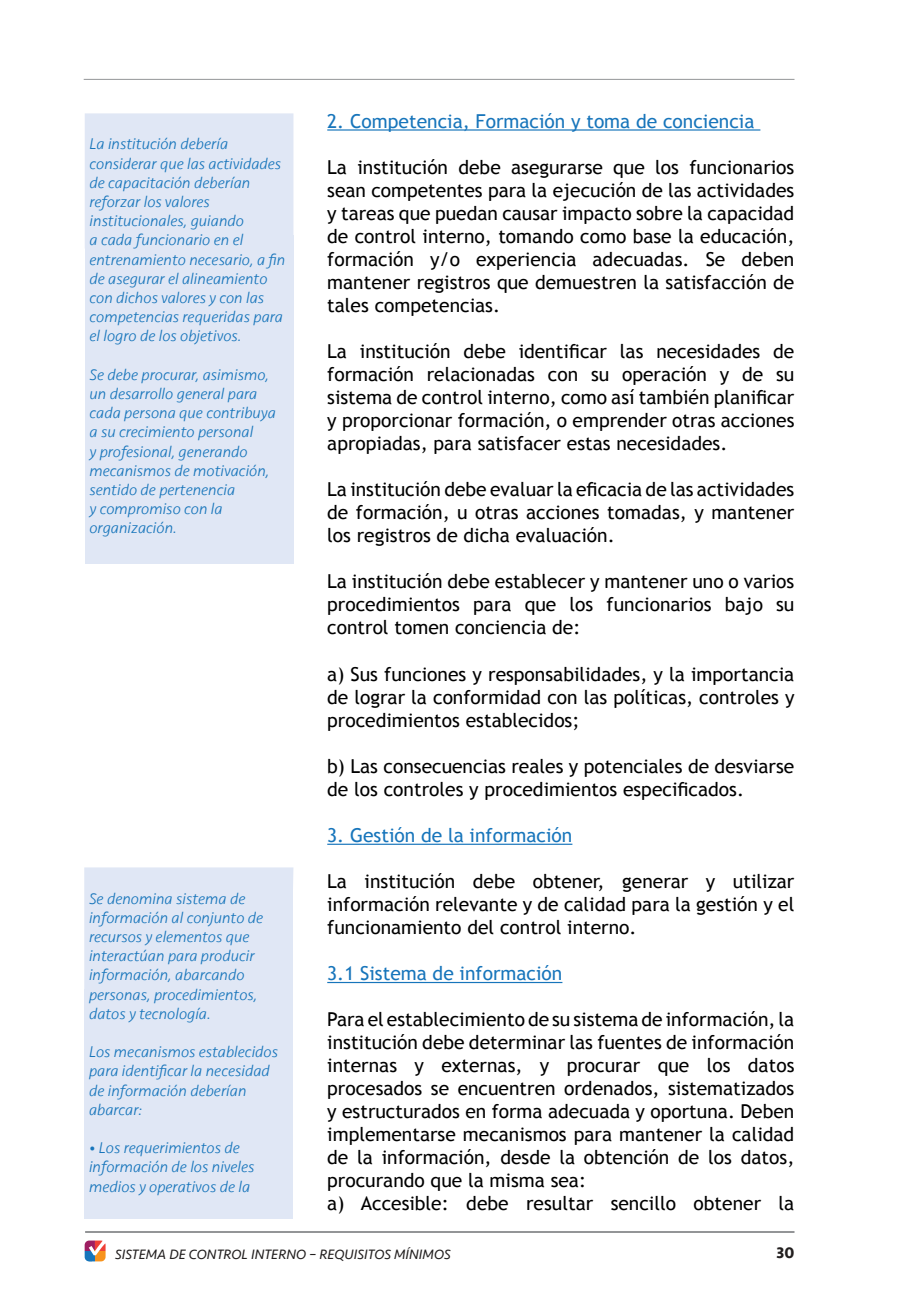
<style>
.page{position:relative;width:908px;height:1304px;background:#fff}
.page>*{position:absolute;margin:0;border:0;box-sizing:border-box;transform-origin:0 0}
.t1{font:19.2px/23px "Trebuchet MS";color:#000;text-align:justify}
.t2{font:19.2px "Trebuchet MS";color:#1775bb}
.t3{font:italic 300 16px/19.2px "Seravek";color:#1775bb}
.t4{font:700 16px "Seravek";color:#221f1f}
.t5{font:italic 14px "Seravek";color:#221f1f}
</style>
<div class="page">
<hr style="left:85px;top:1231px;width:709px;height:2px;background:#939597">
<hr style="left:84px;top:79px;width:710px;height:1px;background:#939597">
<svg style="left:85px;top:1240px;width:21px;height:22px"></svg>
<div style="left:85px;top:235px;width:208px;height:329px;background:#e0e7f5"></div>
<div style="left:84px;top:113px;width:209px;height:135px;background:#e0e7f5"></div>
<div style="left:84px;top:989px;width:209px;height:230px;background:#e0e7f5"></div>
<div style="left:84px;top:867px;width:209px;height:122px;background:#e0e7f5"></div>
<hr style="left:327px;top:129px;width:433px;height:2px;background:#1775bb">
<hr style="left:327px;top:844px;width:245px;height:1px;background:#1775bb">
<hr style="left:327px;top:982px;width:235px;height:1px;background:#1775bb">
<p class="t3" style="left:89px;top:135px;width:197px">La institución debería considerar que las actividades de capacitación deberían reforzar los valores institucionales, guiando<br>a cada funcionario en el entrenamiento necesario, a fin de asegurar el alineamiento con dichos valores y con las competencias requeridas para el logro de los objetivos.</p>
<p class="t3" style="left:89px;top:365px;width:188px">Se debe procurar, asimismo, un desarrollo general para cada persona que contribuya a su crecimiento personal<br>y profesional, generando mecanismos de motivación, sentido de pertenencia<br>y compromiso con la organización.</p>
<p class="t3" style="left:89px;top:889px;width:176px">Se denomina sistema de información al conjunto de recursos y elementos que interactúan para producir información, abarcando personas, procedimientos, datos y tecnología.</p>
<p class="t3" style="left:89px;top:1042px;width:190px">Los mecanismos establecidos para identificar la necesidad de información deberían abarcar:</p>
<p class="t3" style="left:89px;top:1138px;width:167px">• Los requerimientos de información de los niveles medios y operativos de la</p>
<p class="t2" style="left:327px;top:112px;width:428px">2. Competencia, Formación y toma de conciencia</p>
<p class="t1" style="left:327px;top:157px;width:468px">La institución debe asegurarse que los funcionarios sean competentes para la ejecución de las actividades y tareas que puedan causar impacto sobre la capacidad de control interno, tomando como base la educación, formación y/o experiencia adecuadas. Se deben mantener registros que demuestren la satisfacción de tales competencias.</p>
<p class="t1" style="left:327px;top:340px;width:468px">La institución debe identificar las necesidades de formación relacionadas con su operación y de su sistema de control interno, como así también planificar y proporcionar formación, o emprender otras acciones apropiadas, para satisfacer estas necesidades.</p>
<p class="t1" style="left:327px;top:478px;width:468px">La institución debe evaluar la eficacia de las actividades de formación, u otras acciones tomadas, y mantener los registros de dicha evaluación.</p>
<p class="t1" style="left:327px;top:571px;width:468px">La institución debe establecer y mantener uno o varios procedimientos para que los funcionarios bajo su control tomen conciencia de:</p>
<p class="t1" style="left:327px;top:663px;width:468px">a) Sus funciones y responsabilidades, y la importancia de lograr la conformidad con las políticas, controles y procedimientos establecidos;</p>
<p class="t1" style="left:327px;top:756px;width:468px">b) Las consecuencias reales y potenciales de desviarse de los controles y procedimientos especificados.</p>
<p class="t2" style="left:327px;top:827px;width:246px">3. Gestión de la información</p>
<p class="t1" style="left:327px;top:871px;width:468px">La institución debe obtener, generar y utilizar información relevante y de calidad para la gestión y el funcionamiento del control interno.</p>
<p class="t2" style="left:327px;top:965px;width:236px">3.1 Sistema de información</p>
<p class="t1" style="left:327px;top:1009px;width:468px;text-align:left">Para el establecimiento de su sistema de información, la institución debe determinar las fuentes de información internas y externas, y procurar que los datos procesados se encuentren ordenados, sistematizados y estructurados en forma adecuada y oportuna. Deben implementarse mecanismos para mantener la calidad de la información, desde la obtención de los datos, procurando que la misma sea:<br>a) Accesible: debe resultar sencillo obtener la</p>
<p class="t5" style="left:115px;top:1247px;width:337px">SISTEMA DE CONTROL INTERNO – REQUISITOS MÍNIMOS</p>
<p class="t4" style="left:776px;top:1243px;width:19px">30</p>
</div>
